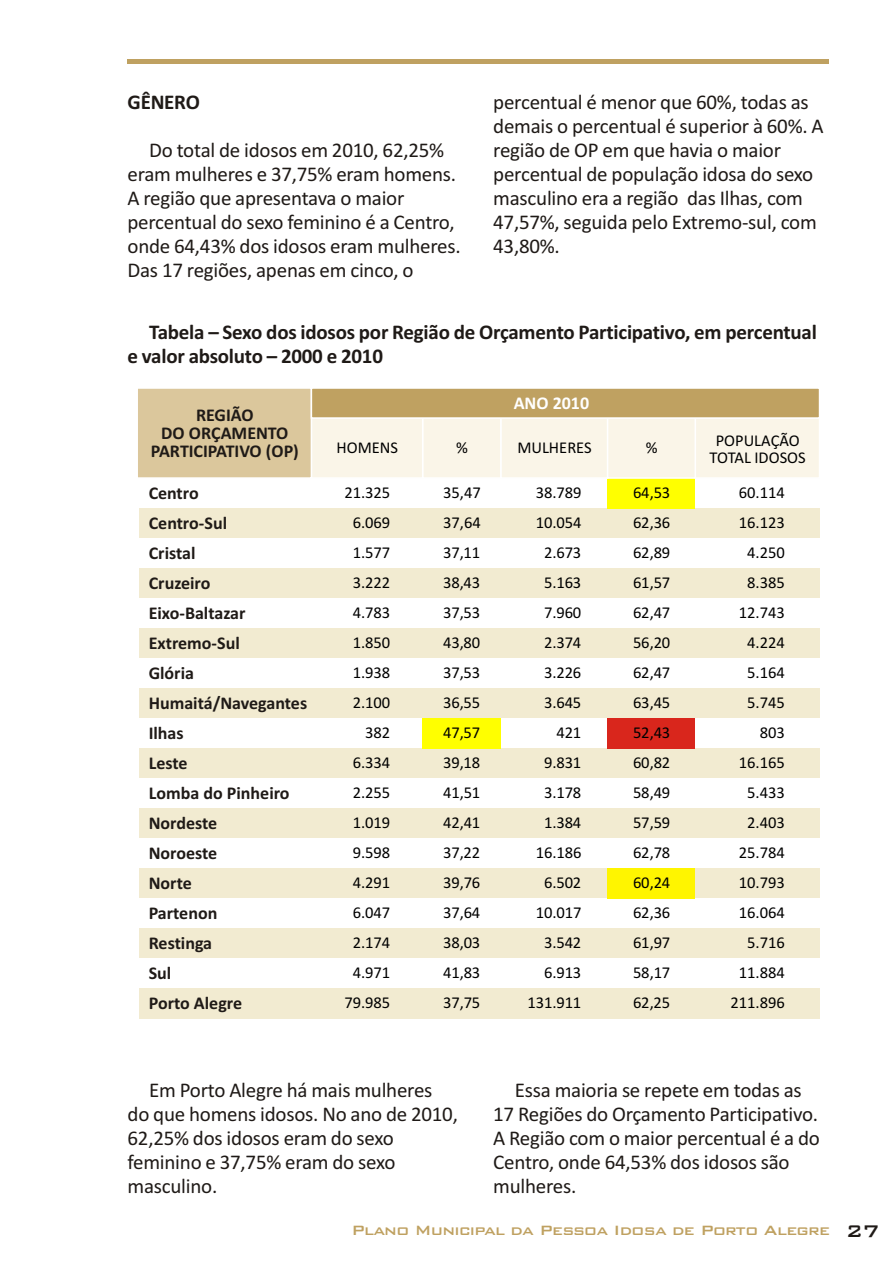
<style>
.page{position:relative;width:893px;height:1263px;background:#fff}
.page>*{position:absolute;margin:0;border:0;box-sizing:border-box;transform-origin:0 0}
.t1{font:21px/24px "Calibri";letter-spacing:-.01em;color:#1f1a17}
.t2{font:700 21px/24px "Calibri";letter-spacing:-.01em;color:#1f1a17}
.t3{font:700 18px/30px "Calibri";color:#1f1a17;text-align:center}
.t4{font:500 18px "Bank Gothic BT";letter-spacing:-.04em;color:#bfa161}
.t5{font:700 18px "Calibri";color:#fff}
.t6{font:16.5px/30px "Calibri";color:#000;text-align:right}
.s1{font-size:22.5px;color:#1f1a17}
</style>
<div class="page">
<hr style="left:128px;top:60px;width:701px;height:4px;background:#bfa161">
<div style="left:139px;top:508px;width:680px;height:30px;background:#f2ebd1"></div>
<div style="left:139px;top:568px;width:680px;height:30px;background:#f2ebd1"></div>
<div style="left:139px;top:628px;width:680px;height:30px;background:#f2ebd1"></div>
<div style="left:139px;top:688px;width:680px;height:30px;background:#f2ebd1"></div>
<div style="left:139px;top:748px;width:680px;height:30px;background:#f2ebd1"></div>
<div style="left:139px;top:808px;width:680px;height:30px;background:#f2ebd1"></div>
<div style="left:139px;top:868px;width:680px;height:30px;background:#f2ebd1"></div>
<div style="left:139px;top:928px;width:680px;height:30px;background:#f2ebd1"></div>
<div style="left:139px;top:988px;width:680px;height:30px;background:#f2ebd1"></div>
<div style="left:608px;top:868px;width:87px;height:30px;background:#fff500"></div>
<div style="left:608px;top:718px;width:87px;height:30px;background:#d9261c"></div>
<div style="left:608px;top:478px;width:87px;height:30px;background:#ff0"></div>
<div style="left:423px;top:718px;width:78px;height:30px;background:#ff0"></div>
<svg style="left:138px;top:388px;width:681px;height:91px"></svg>
<p class="t2" style="left:128px;top:92px;width:74px">GÊNERO</p>
<p class="t1" style="left:493px;top:92px;width:332px">percentual é menor que 60%, todas as demais o percentual é superior à 60%. A</p>
<p class="t1" style="left:149px;top:140px;width:297px">Do total de idosos em 2010, 62,25%</p>
<p class="t1" style="left:493px;top:140px;width:289px">região de OP em que havia o maior</p>
<p class="t1" style="left:128px;top:164px;width:330px">eram mulheres e 37,75% eram homens.</p>
<p class="t1" style="left:493px;top:164px;width:322px">percentual de população idosa do sexo</p>
<p class="t1" style="left:128px;top:188px;width:278px">A região que apresentava o maior</p>
<p class="t1" style="left:493px;top:188px;width:311px">masculino era a região das Ilhas, com</p>
<p class="t1" style="left:128px;top:212px;width:329px">percentual do sexo feminino é a Centro,</p>
<p class="t1" style="left:493px;top:212px;width:325px">47,57%, seguida pelo Extremo-sul, com</p>
<p class="t1" style="left:127px;top:236px;width:335px">onde 64,43% dos idosos eram mulheres.</p>
<p class="t1" style="left:493px;top:236px;width:68px">43,80%.</p>
<p class="t1" style="left:127px;top:260px;width:287px">Das 17 regiões, apenas em cinco, o</p>
<p class="t2" style="left:128px;top:321px;width:691px;text-indent:22px">Tabela – Sexo dos idosos por Região de Orçamento Participativo, em percentual e valor absoluto – 2000 e 2010</p>
<p class="t3" style="left:151px;top:407px;width:150px;line-height:18px">REGIÃO<br>DO ORÇAMENTO<br>PARTICIPATIVO (OP)</p>
<p class="t3" style="left:149px;top:479px;width:160px;text-align:left">Centro<br>Centro-Sul<br>Cristal<br>Cruzeiro<br>Eixo-Baltazar<br>Extremo-Sul<br>Glória<br>Humaitá/Navegantes<br>Ilhas<br>Leste<br>Lomba do Pinheiro<br>Nordeste<br>Noroeste<br>Norte<br>Partenon<br>Restinga<br>Sul<br>Porto Alegre</p>
<p class="t5" style="left:514px;top:395px;width:77px">ANO 2010</p>
<p class="t6" style="left:337px;top:434px;width:63px">HOMENS</p>
<p class="t6" style="left:456px;top:434px;width:13px">%</p>
<p class="t6" style="left:517px;top:434px;width:76px">MULHERES</p>
<p class="t6" style="left:646px;top:434px;width:13px">%</p>
<p class="t6" style="left:709px;top:434px;width:98px;line-height:16.5px;text-align:center">POPULAÇÃO<br>TOTAL IDOSOS</p>
<p class="t6" style="left:730px;top:479px;width:56px">60.114<br>16.123<br>4.250<br>8.385<br>12.743<br>4.224<br>5.164<br>5.745<br>803<br>16.165<br>5.433<br>2.403<br>25.784<br>10.793<br>16.064<br>5.716<br>11.884<br>211.896</p>
<p class="t6" style="left:344px;top:479px;width:47px">21.325<br>6.069<br>1.577<br>3.222<br>4.783<br>1.850<br>1.938<br>2.100<br>382<br>6.334<br>2.255<br>1.019<br>9.598<br>4.291<br>6.047<br>2.174<br>4.971<br>79.985</p>
<p class="t6" style="left:633px;top:479px;width:39px;text-align:justify">64,53<br>62,36<br>62,89<br>61,57<br>62,47<br>56,20<br>62,47<br>63,45<br>52,43<br>60,82<br>58,49<br>57,59<br>62,78<br>60,24<br>62,36<br>61,97<br>58,17<br>62,25</p>
<p class="t6" style="left:443px;top:479px;width:39px;text-align:justify">35,47<br>37,64<br>37,11<br>38,43<br>37,53<br>43,80<br>37,53<br>36,55<br>47,57<br>39,18<br>41,51<br>42,41<br>37,22<br>39,76<br>37,64<br>38,03<br>41,83<br>37,75</p>
<p class="t6" style="left:527px;top:479px;width:55px">38.789<br>10.054<br>2.673<br>5.163<br>7.960<br>2.374<br>3.226<br>3.645<br>421<br>9.831<br>3.178<br>1.384<br>16.186<br>6.502<br>10.017<br>3.542<br>6.913<br>131.911</p>
<p class="t1" style="left:149px;top:1079px;width:285px">Em Porto Alegre há mais mulheres</p>
<p class="t1" style="left:515px;top:1079px;width:288px">Essa maioria se repete em todas as</p>
<p class="t1" style="left:128px;top:1103px;width:332px">do que homens idosos. No ano de 2010,</p>
<p class="t1" style="left:493px;top:1103px;width:327px">17 Regiões do Orçamento Participativo.</p>
<p class="t1" style="left:128px;top:1127px;width:268px">62,25% dos idosos eram do sexo</p>
<p class="t1" style="left:493px;top:1127px;width:328px">A Região com o maior percentual é a do</p>
<p class="t1" style="left:128px;top:1151px;width:269px">feminino e 37,75% eram do sexo</p>
<p class="t1" style="left:493px;top:1151px;width:298px">Centro, onde 64,53% dos idosos são</p>
<p class="t1" style="left:128px;top:1175px;width:91px">masculino.</p>
<p class="t1" style="left:493px;top:1175px;width:85px">mulheres.</p>
<p class="t4" style="left:351px;top:1221px;width:530px">Plano Municipal da Pessoa Idosa de Porto Alegre <span class="s1">27</span></p>
</div>
